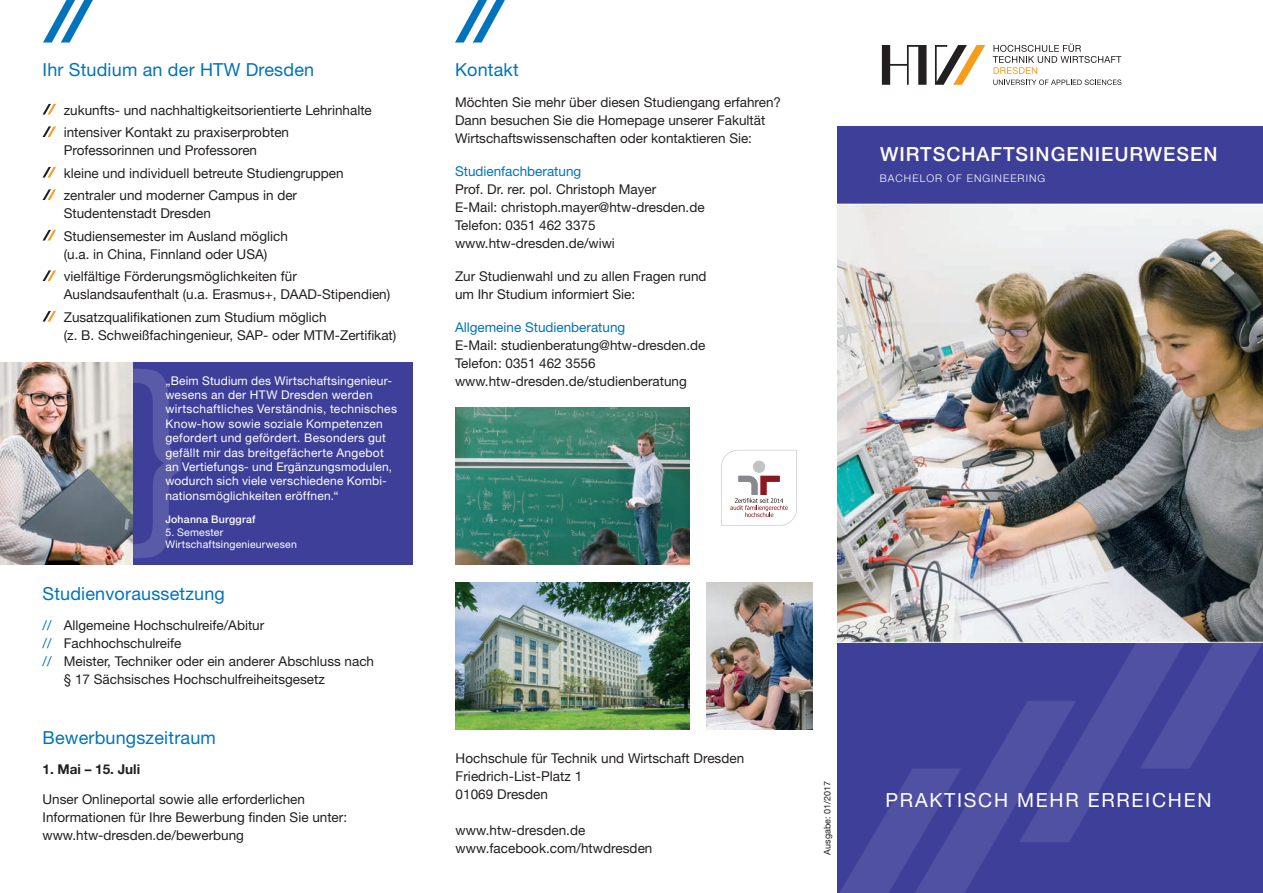
<style>
.page{position:relative;width:1263px;height:893px;background:#fff}
.page>*{position:absolute;margin:0;border:0;box-sizing:border-box;transform-origin:0 0}
.t1{font:500 19.5px "Helvetica Neue";letter-spacing:.05em;color:#fff}
.t2{font:19.5px "Helvetica Neue";letter-spacing:.09em;color:#fff}
.t3{font:18px "Helvetica Neue";letter-spacing:.01em;color:#0073bc}
.t4{font:13.5px/18px "Helvetica Neue";color:#231f20}
.t5{font:13.5px/22.5px "Helvetica Neue";color:#231f20}
.t6{font:13.5px "Helvetica Neue";color:#0073bc}
.t7{font:700 13.5px "Helvetica Neue";color:#231f20}
.t8{font:12px/14.4px "Helvetica Neue";letter-spacing:.02em;color:#fff}
.t9{font:10.5px/12.6px "Helvetica Neue";letter-spacing:.02em;color:#fff}
.t10{font:300 10.5px "Helvetica Neue";letter-spacing:.1em;color:#fff}
.t11{font:500 10.5px "Helvetica Neue";letter-spacing:.02em;color:#fff}
.t12{font:9px "Helvetica Neue";letter-spacing:.005em;color:#231f20}
.s1{color:#0073bc}
</style>
<div class="page">
<div style="left:838px;top:127px;width:425px;height:766px;background:#3e3f99"></div>
<div style="left:0;top:362px;width:412px;height:203px;background:#3e3f99"></div>
<svg style="left:455px;top:0;width:50px;height:43px"></svg>
<svg style="left:43px;top:0;width:50px;height:43px"></svg>
<svg style="left:993px;top:44px;width:128px;height:30px"></svg>
<svg style="left:993px;top:80px;width:128px;height:5px"></svg>
<svg style="left:882px;top:45px;width:44px;height:40px"></svg>
<svg style="left:935px;top:45px;width:50px;height:40px"></svg>
<svg style="left:786px;top:538px;width:476px;height:355px"></svg>
<img style="left:838px;top:205px;width:425px;height:437px">
<hr style="left:442px;top:642px;width:821px;height:1px;background:#fff">
<svg style="left:43px;top:104px;width:13px;height:11px"></svg>
<svg style="left:43px;top:126px;width:13px;height:11px"></svg>
<svg style="left:43px;top:167px;width:13px;height:11px"></svg>
<svg style="left:43px;top:189px;width:13px;height:11px"></svg>
<svg style="left:43px;top:230px;width:13px;height:11px"></svg>
<svg style="left:43px;top:270px;width:13px;height:11px"></svg>
<svg style="left:43px;top:311px;width:13px;height:11px"></svg>
<svg style="left:133px;top:369px;width:48px;height:189px"></svg>
<img style="left:0;top:362px;width:132px;height:203px">
<hr style="left:783px;top:204px;width:480px;height:1px;background:#fff">
<svg style="left:721px;top:450px;width:76px;height:76px"></svg>
<img style="left:455px;top:583px;width:234px;height:147px">
<img style="left:706px;top:583px;width:107px;height:147px">
<img style="left:455px;top:408px;width:234px;height:157px">
<h2 class="t3" style="left:43px;top:59px;width:273px">Ihr Studium an der HTW Dresden</h2>
<h2 class="t3" style="left:455px;top:59px;width:65px">Kontakt</h2>
<p class="t5" style="left:64px;top:99px;width:310px">zukunfts- und nachhaltigkeitsorientierte Lehrinhalte intensiver Kontakt zu praxiserprobten</p>
<p class="t5" style="left:64px;top:140px;width:281px">Professorinnen und Professoren<br>kleine und individuell betreute Studiengruppen zentraler und moderner Campus in der</p>
<p class="t5" style="left:64px;top:203px;width:226px">Studentenstadt Dresden<br>Studiensemester im Ausland möglich</p>
<p class="t5" style="left:64px;top:243px;width:235px">(u.a. in China, Finnland oder USA) vielfältige Förderungsmöglichkeiten für</p>
<p class="t5" style="left:64px;top:284px;width:328px">Auslandsaufenthalt (u.a. Erasmus+, DAAD-Stipendien)<br>Zusatzqualifikationen zum Studium möglich</p>
<p class="t5" style="left:64px;top:324px;width:334px">(z. B. Schweißfachingenieur, SAP- oder MTM-Zertifikat)</p>
<p class="t8" style="left:165px;top:373px;width:233px">„Beim Studium des Wirtschaftsingenieur&shy;wesens an der HTW Dresden werden wirtschaftliches Verständnis, technisches Know-how sowie soziale Kompetenzen gefordert und gefördert. Besonders gut gefällt mir das breitgefächerte Angebot an Vertiefungs- und Ergänzungsmodulen, wodurch sich viele verschiedene Kombi&shy;nationsmöglichkeiten eröffnen.“</p>
<p class="t11" style="left:165px;top:513px;width:91px">Johanna Burggraf</p>
<p class="t9" style="left:165px;top:525px;width:133px">5. Semester<br>Wirtschaftsingenieurwesen</p>
<h2 class="t3" style="left:43px;top:583px;width:184px">Studienvoraussetzung</h2>
<p class="t4" style="left:43px;top:616px;width:223px"><span class="s1">//</span> Allgemeine Hochschulreife/Abitur</p>
<p class="t4" style="left:43px;top:634px;width:140px"><span class="s1">//</span> Fachhochschulreife</p>
<p class="t4" style="left:43px;top:652px;width:333px"><span class="s1">//</span> Meister, Techniker oder ein anderer Abschluss nach</p>
<p class="t4" style="left:64px;top:670px;width:263px">§ 17 Sächsisches Hochschulfreiheitsgesetz</p>
<h2 class="t3" style="left:43px;top:727px;width:175px">Bewerbungszeitraum</h2>
<p class="t7" style="left:43px;top:761px;width:99px">1. Mai – 15. Juli</p>
<p class="t4" style="left:43px;top:790px;width:306px">Unser Onlineportal sowie alle erforderlichen<br>Informationen für Ihre Bewerbung finden Sie unter: www.htw-dresden.de/bewerbung</p>
<p class="t4" style="left:455px;top:93px;width:328px">Möchten Sie mehr über diesen Studiengang erfahren?<br>Dann besuchen Sie die Homepage unserer Fakultät<br>Wirtschaftswissenschaften oder kontaktieren Sie:</p>
<p class="t6" style="left:455px;top:163px;width:128px">Studienfachberatung</p>
<p class="t4" style="left:455px;top:180px;width:251px">Prof. Dr. rer. pol. Christoph Mayer<br>E-Mail: christoph.mayer@htw-dresden.de<br>Telefon: 0351 462 3375 www.htw-dresden.de/wiwi</p>
<p class="t4" style="left:455px;top:267px;width:253px">Zur Studienwahl und zu allen Fragen rund um Ihr Studium informiert Sie:</p>
<p class="t6" style="left:455px;top:319px;width:172px">Allgemeine Studienberatung</p>
<p class="t4" style="left:455px;top:336px;width:252px">E-Mail: studienberatung@htw-dresden.de<br>Telefon: 0351 462 3556 www.htw-dresden.de/studienberatung</p>
<p class="t5" style="left:456px;top:749px;width:294px;line-height:18px">Hochschule für Technik und Wirtschaft Dresden  <br>Friedrich-List-Platz 1 <br>01069 Dresden</p>
<p class="t5" style="left:456px;top:821px;width:198px;line-height:18px">www.htw-dresden.de www.facebook.com/htwdresden</p>
<p class="t12" style="left:821px;top:855px;width:75px;rotate:-90deg">Ausgabe: 01/2017</p>
<h1 class="t1" style="left:880px;top:143px;width:339px">WIRTSCHAFTSINGENIEURWESEN</h1>
<p class="t10" style="left:880px;top:172px;width:167px">BACHELOR OF ENGINEERING</p>
<h1 class="t2" style="left:885px;top:789px;width:327px">PRAKTISCH MEHR ERREICHEN</h1>
</div>
